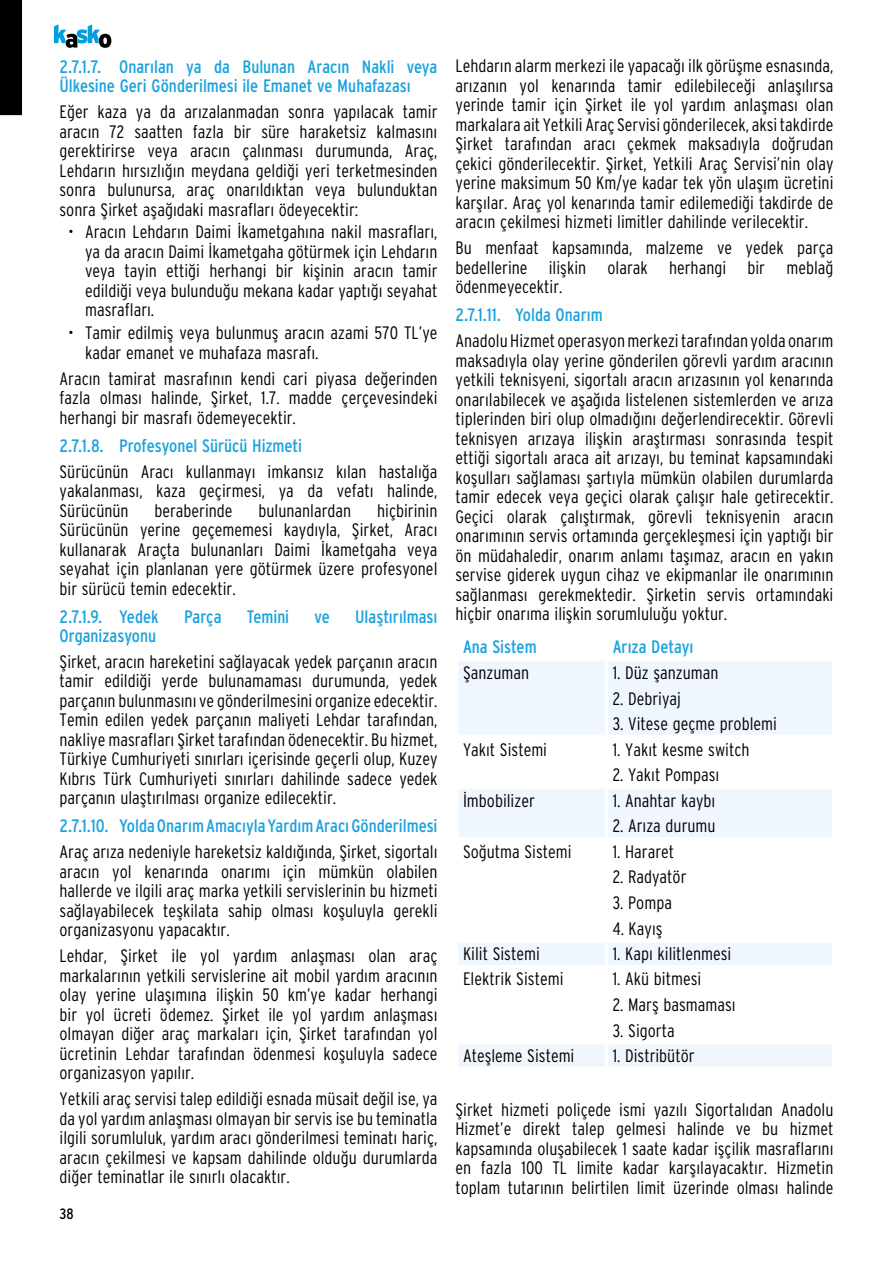
<style>
.page{position:relative;width:893px;height:1263px;background:#fff}
.page>*{position:absolute;margin:0;border:0;box-sizing:border-box;transform-origin:0 0}
.t1{font:300 condensed 18px/19.5px "Interstate";color:#000;text-align:justify}
.t2{font:condensed 18px/19.5px "Interstate";color:#1ca2dd}
.t3{font:condensed 15px "Interstate";color:#000}
</style>
<div class="page">
<svg style="left:54px;top:24px;width:57px;height:24px"></svg>
<svg style="left:459px;top:661px;width:373px;height:406px"></svg>
<hr style="left:605px;top:661px;width:3px;height:74px;background:#fff">
<hr style="left:455px;top:735px;width:152px;height:3px;background:#fff">
<hr style="left:607px;top:735px;width:228px;height:3px;background:#fff">
<hr style="left:605px;top:738px;width:3px;height:48px;background:#fff">
<hr style="left:455px;top:786px;width:152px;height:3px;background:#fff">
<hr style="left:607px;top:786px;width:228px;height:3px;background:#fff">
<hr style="left:605px;top:789px;width:3px;height:48px;background:#fff">
<hr style="left:455px;top:837px;width:152px;height:3px;background:#fff">
<hr style="left:607px;top:837px;width:228px;height:3px;background:#fff">
<hr style="left:605px;top:840px;width:3px;height:100px;background:#fff">
<hr style="left:455px;top:940px;width:152px;height:3px;background:#fff">
<hr style="left:607px;top:940px;width:228px;height:3px;background:#fff">
<hr style="left:605px;top:943px;width:3px;height:22px;background:#fff">
<hr style="left:455px;top:965px;width:152px;height:3px;background:#fff">
<hr style="left:607px;top:965px;width:228px;height:3px;background:#fff">
<hr style="left:605px;top:968px;width:3px;height:74px;background:#fff">
<hr style="left:455px;top:1042px;width:152px;height:3px;background:#fff">
<hr style="left:607px;top:1042px;width:228px;height:3px;background:#fff">
<hr style="left:605px;top:1045px;width:3px;height:22px;background:#fff">
<div style="left:0;top:0;width:21px;height:115px;background:#000"></div>
<p class="t2" style="left:60px;top:57px;width:379px">2.7.1.7. Onarılan ya da Bulunan Aracın Nakli veya<br>Ülkesine Geri Gönderilmesi ile Emanet ve Muhafazası</p>
<p class="t1" style="left:60px;top:102px;width:379px">Eğer kaza ya da arızalanmadan sonra yapılacak tamir aracın 72 saatten fazla bir süre haraketsiz kalmasını gerektirirse veya aracın çalınması durumunda, Araç, Lehdarın hırsızlığın meydana geldiği yeri terketmesinden sonra bulunursa, araç onarıldıktan veya bulunduktan sonra Şirket aşağıdaki masrafları ödeyecektir:</p>
<p class="t1" style="left:85px;top:222px;width:354px;text-indent:-17px">• Aracın Lehdarın Daimi İkametgahına nakil masrafları, ya da aracın Daimi İkametgaha götürmek için Lehdarın veya tayin ettiği herhangi bir kişinin aracın tamir edildiği veya bulunduğu mekana kadar yaptığı seyahat masrafları.</p>
<p class="t1" style="left:85px;top:323px;width:354px;text-indent:-17px">• Tamir edilmiş veya bulunmuş aracın azami 570 TL’ye kadar emanet ve muhafaza masrafı.</p>
<p class="t1" style="left:60px;top:368px;width:379px">Aracın tamirat masrafının kendi cari piyasa değerinden fazla olması halinde, Şirket, 1.7. madde çerçevesindeki herhangi bir masrafı ödemeyecektir.</p>
<p class="t2" style="left:60px;top:436px;width:244px">2.7.1.8. Profesyonel Sürücü Hizmeti</p>
<p class="t1" style="left:60px;top:461px;width:379px">Sürücünün Aracı kullanmayı imkansız kılan hastalığa yakalanması, kaza geçirmesi, ya da vefatı halinde, Sürücünün</p>
<p class="t1" style="left:60px;top:500px;width:379px;text-indent:318px">hiçbirinin Sürücünün yerine geçememesi kaydıyla, Şirket, Aracı kullanarak Araçta bulunanları Daimi İkametgaha veya seyahat için planlanan yere götürmek üzere profesyonel bir sürücü temin edecektir.</p>
<p class="t2" style="left:60px;top:607px;width:101px">2.7.1.9. Yedek</p>
<p class="t2" style="left:184px;top:607px;width:39px">Parça</p>
<p class="t2" style="left:247px;top:607px;width:44px">Temini</p>
<p class="t2" style="left:315px;top:607px;width:17px">ve</p>
<p class="t2" style="left:355px;top:607px;width:84px">Ulaştırılması</p>
<p class="t2" style="left:60px;top:626px;width:98px">Organizasyonu</p>
<p class="t1" style="left:60px;top:652px;width:379px">Şirket, aracın hareketini sağlayacak yedek parçanın aracın tamir edildiği yerde bulunamaması durumunda, yedek parçanın bulunmasını ve gönderilmesini organize edecektir.<br>Temin edilen yedek parçanın maliyeti Lehdar tarafından, nakliye masrafları Şirket tarafından ödenecektir. Bu hizmet, Türkiye Cumhuriyeti sınırları içerisinde geçerli olup, Kuzey Kıbrıs Türk Cumhuriyeti sınırları dahilinde sadece yedek parçanın ulaştırılması organize edilecektir.</p>
<p class="t2" style="left:60px;top:816px;width:379px">2.7.1.10. Yolda Onarım Amacıyla Yardım Aracı Gönderilmesi</p>
<p class="t1" style="left:60px;top:842px;width:379px">Araç arıza nedeniyle hareketsiz kaldığında, Şirket, sigortalı aracın yol kenarında onarımı için mümkün olabilen hallerde ve ilgili araç marka yetkili servislerinin bu hizmeti sağlayabilecek teşkilata sahip olması koşuluyla gerekli organizasyonu yapacaktır.</p>
<p class="t1" style="left:60px;top:946px;width:379px">Lehdar, Şirket ile yol yardım anlaşması olan araç markalarının yetkili servislerine ait mobil yardım aracının olay yerine ulaşımına ilişkin 50 km’ye kadar herhangi bir yol ücreti ödemez. Şirket ile yol yardım anlaşması olmayan diğer araç markaları için, Şirket tarafından yol ücretinin Lehdar tarafından ödenmesi koşuluyla sadece organizasyon yapılır.</p>
<p class="t1" style="left:60px;top:1089px;width:379px">Yetkili araç servisi talep edildiği esnada müsait değil ise, ya da yol yardım anlaşması olmayan bir servis ise bu teminatla ilgili sorumluluk, yardım aracı gönderilmesi teminatı hariç, aracın çekilmesi ve kapsam dahilinde olduğu durumlarda diğer teminatlar ile sınırlı olacaktır.</p>
<p class="t1" style="left:154px;top:500px;width:80px">beraberinde</p>
<p class="t1" style="left:259px;top:500px;width:94px">bulunanlardan</p>
<p class="t3" style="left:60px;top:1205px;width:16px">38</p>
<p class="t1" style="left:455px;top:56px;width:379px">Lehdarın alarm merkezi ile yapacağı ilk görüşme esnasında, arızanın yol kenarında tamir edilebileceği anlaşılırsa yerinde tamir için Şirket ile yol yardım anlaşması olan markalara ait Yetkili Araç Servisi gönderilecek, aksi takdirde Şirket tarafından aracı çekmek maksadıyla doğrudan çekici gönderilecektir. Şirket, Yetkili Araç Servisi’nin olay yerine maksimum 50 Km/ye kadar tek yön ulaşım ücretini karşılar. Araç yol kenarında tamir edilemediği takdirde de aracın çekilmesi hizmeti limitler dahilinde verilecektir.</p>
<p class="t1" style="left:455px;top:238px;width:379px">Bu menfaat kapsamında, malzeme ve yedek parça bedellerine ilişkin olarak herhangi bir meblağ ödenmeyecektir.</p>
<p class="t2" style="left:455px;top:305px;width:149px">2.7.1.11. Yolda Onarım</p>
<p class="t1" style="left:455px;top:331px;width:379px">Anadolu Hizmet operasyon merkezi tarafından yolda onarım maksadıyla olay yerine gönderilen görevli yardım aracının yetkili teknisyeni, sigortalı aracın arızasının yol kenarında onarılabilecek ve aşağıda listelenen sistemlerden ve arıza tiplerinden biri olup olmadığını değerlendirecektir. Görevli teknisyen arızaya ilişkin araştırması sonrasında tespit ettiği sigortalı araca ait arızayı, bu teminat kapsamındaki koşulları sağlaması şartıyla mümkün olabilen durumlarda tamir edecek veya geçici olarak çalışır hale getirecektir.<br>Geçici olarak çalıştırmak, görevli teknisyenin aracın onarımının servis ortamında gerçekleşmesi için yaptığı bir ön müdahaledir, onarım anlamı taşımaz, aracın en yakın servise giderek uygun cihaz ve ekipmanlar ile onarımının sağlanması gerekmektedir. Şirketin servis ortamındaki hiçbir onarıma ilişkin sorumluluğu yoktur.</p>
<p class="t2" style="left:463px;top:638px;width:75px">Ana Sistem</p>
<p class="t2" style="left:613px;top:638px;width:82px">Arıza Detayı</p>
<p class="t1" style="left:463px;top:662px;width:68px">Şanzuman</p>
<p class="t1" style="left:613px;top:662px;width:107px">1. Düz şanzuman</p>
<p class="t1" style="left:613px;top:688px;width:70px">2. Debriyaj</p>
<p class="t1" style="left:613px;top:714px;width:166px">3. Vitese geçme problemi</p>
<p class="t1" style="left:463px;top:739px;width:86px">Yakıt Sistemi</p>
<p class="t1" style="left:613px;top:739px;width:138px">1. Yakıt kesme switch</p>
<p class="t1" style="left:613px;top:765px;width:108px">2. Yakıt Pompası</p>
<p class="t1" style="left:463px;top:790px;width:73px">İmbobilizer</p>
<p class="t1" style="left:613px;top:790px;width:104px">1. Anahtar kaybı</p>
<p class="t1" style="left:613px;top:816px;width:104px">2. Arıza durumu</p>
<p class="t1" style="left:463px;top:841px;width:110px">Soğutma Sistemi</p>
<p class="t1" style="left:613px;top:841px;width:63px">1. Hararet</p>
<p class="t1" style="left:613px;top:867px;width:75px">2. Radyatör</p>
<p class="t1" style="left:613px;top:893px;width:61px">3. Pompa</p>
<p class="t1" style="left:613px;top:919px;width:51px">4. Kayış</p>
<p class="t1" style="left:463px;top:944px;width:78px">Kilit Sistemi</p>
<p class="t1" style="left:613px;top:944px;width:120px">1. Kapı kilitlenmesi</p>
<p class="t1" style="left:463px;top:969px;width:102px">Elektrik Sistemi</p>
<p class="t1" style="left:613px;top:969px;width:90px">1. Akü bitmesi</p>
<p class="t1" style="left:613px;top:995px;width:124px">2. Marş basmaması</p>
<p class="t1" style="left:613px;top:1021px;width:63px">3. Sigorta</p>
<p class="t1" style="left:463px;top:1046px;width:113px">Ateşleme Sistemi</p>
<p class="t1" style="left:613px;top:1046px;width:83px">1. Distribütör</p>
<p class="t1" style="left:455px;top:1099px;width:379px">Şirket hizmeti poliçede ismi yazılı Sigortalıdan Anadolu Hizmet’e direkt talep gelmesi halinde ve bu hizmet kapsamında oluşabilecek 1 saate kadar işçilik masraflarını en fazla 100 TL limite kadar karşılayacaktır. Hizmetin toplam tutarının belirtilen limit üzerinde olması halinde</p>
</div>
